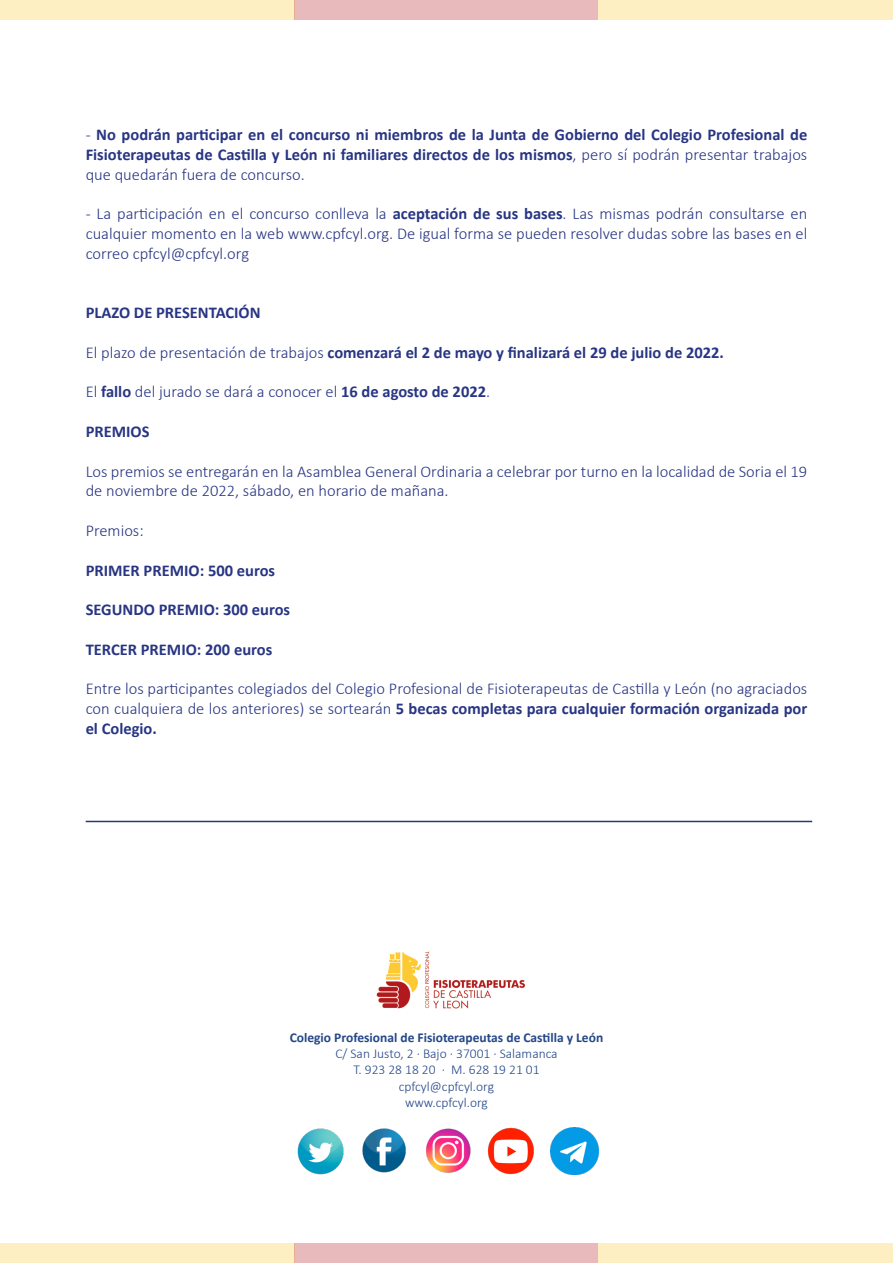
<style>
.page{position:relative;width:893px;height:1263px;background:#fff}
.page>*{position:absolute;margin:0;border:0;box-sizing:border-box;transform-origin:0 0}
.t1{font:300 16.5px/19.8px "Calibri";color:#283583;text-align:justify}
.t2{font:700 16.5px/19.8px "Calibri";color:#283583;text-align:justify}
.t3{font:300 13.5px/16.2px "Calibri";color:#244787;text-align:center}
.t4{font:700 13.5px "Calibri";color:#244787}
.s1{font-weight:300}
.s2{font-weight:700}
</style>
<div class="page">
<div style="left:0;top:0;width:295px;height:20px;background:#feefc3"></div>
<div style="left:295px;top:0;width:303px;height:20px;background:#e8babc"></div>
<div style="left:598px;top:0;width:295px;height:20px;background:#feefc3"></div>
<div style="left:0;top:1243px;width:295px;height:20px;background:#feefc3"></div>
<div style="left:295px;top:1243px;width:303px;height:20px;background:#e8babc"></div>
<div style="left:598px;top:1243px;width:295px;height:20px;background:#feefc3"></div>
<hr style="left:86px;top:821px;width:726px;height:1px;background:#283583">
<img style="left:376px;top:951px;width:149px;height:58px">
<img style="left:297px;top:1128px;width:47px;height:46px">
<img style="left:362px;top:1128px;width:44px;height:45px">
<img style="left:426px;top:1128px;width:45px;height:45px">
<img style="left:487px;top:1127px;width:47px;height:47px">
<img style="left:551px;top:1127px;width:47px;height:47px">
<p class="t2" style="left:86px;top:125px;width:723px"><span class="s1">-</span> No podrán participar en el concurso ni miembros de la Junta de Gobierno del Colegio Profesional de Fisioterapeutas de Castilla y León ni familiares directos de los mismos<span class="s1">, pero sí podrán presentar trabajos que quedarán fuera de concurso.</span></p>
<p class="t1" style="left:86px;top:203px;width:723px">- La participación en el concurso conlleva la <span class="s2">aceptación de sus bases</span>. Las mismas podrán consultarse en cualquier momento en la web www.cpfcyl.org. De igual forma se pueden resolver dudas sobre las bases en el correo cpfcyl@cpfcyl.org</p>
<p class="t2" style="left:86px;top:303px;width:176px">PLAZO DE PRESENTACIÓN</p>
<p class="t2" style="left:86px;top:342px;width:640px"><span class="s1">El plazo de presentación de trabajos</span> comenzará el 2 de mayo y finalizará el 29 de julio de 2022.</p>
<p class="t1" style="left:86px;top:381px;width:406px">El <span class="s2">fallo</span> del jurado se dará a conocer el <span class="s2">16 de agosto de 2022</span>.</p>
<p class="t2" style="left:86px;top:422px;width:65px">PREMIOS</p>
<p class="t1" style="left:86px;top:460px;width:723px">Los premios se entregarán en la Asamblea General Ordinaria a celebrar por turno en la localidad de Soria el 19 de noviembre de 2022, sábado, en horario de mañana.</p>
<p class="t1" style="left:86px;top:520px;width:59px">Premios:</p>
<p class="t2" style="left:86px;top:560px;width:191px">PRIMER PREMIO: 500 euros</p>
<p class="t2" style="left:86px;top:600px;width:206px">SEGUNDO PREMIO: 300 euros</p>
<p class="t2" style="left:86px;top:639px;width:188px">TERCER PREMIO: 200 euros</p>
<p class="t1" style="left:86px;top:678px;width:723px">Entre los participantes colegiados del Colegio Profesional de Fisioterapeutas de Castilla y León (no agraciados con cualquiera de los anteriores) se sortearán <span class="s2">5 becas completas para cualquier formación organizada por el Colegio.</span></p>
<p class="t4" style="left:290px;top:1029px;width:315px">Colegio Profesional de Fisioterapeutas de Castilla y León</p>
<p class="t3" style="left:335px;top:1045px;width:224px">C/ San Justo, 2 · Bajo · 37001 · Salamanca<br>T. 923 28 18 20 · M. 628 19 21 01 cpfcyl@cpfcyl.org<br>www.cpfcyl.org</p>
</div>
